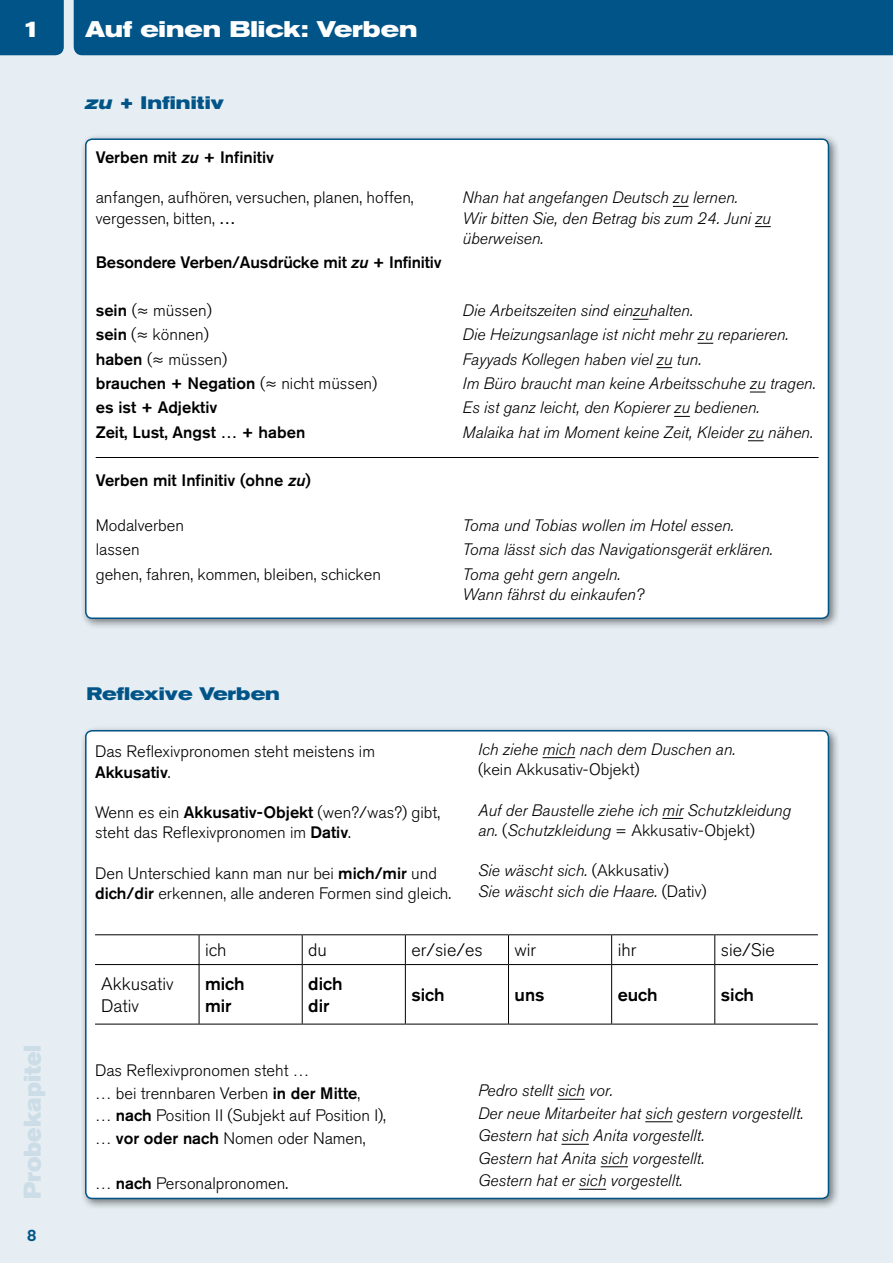
<style>
.page{position:relative;width:893px;height:1263px;background:#e6eef3}
.page>*{position:absolute;margin:0;border:0;box-sizing:border-box;transform-origin:0 0}
.t1{font:24px "Akzidenz Grotesk Pro Super";color:#ccdde7}
.t2{font:700 expanded 22.5px "Akzidenz Grotesk Pro";color:#fff}
.t3{font:300 18px/21.6px "Akzidenz Grotesk Pro";color:#000}
.t4{font:500 18px/21.6px "Akzidenz Grotesk Pro";color:#000}
.t5{font:700 expanded 18px "Akzidenz Grotesk Pro";color:#005487}
.t6{font:italic 300 16.5px/20.2px "Akzidenz Grotesk Pro";color:#000}
.t7{font:300 16.5px/20.2px "Akzidenz Grotesk Pro";color:#000}
.t8{font:500 16.5px "Akzidenz Grotesk Pro";color:#000}
.t9{font:500 16.5px "Akzidenz Grotesk Pro";color:#005487}
.s1{font-style:italic}
.s2{font-weight:500}
.s3{font-weight:300}
.s4{font-style:normal}
</style>
<div class="page">
<div style="left:80px;top:725px;width:760px;height:485px;background:#000;opacity:.5"></div>
<div style="left:86px;top:731px;width:742px;height:467px;background:#fff;border-radius:6px"></div>
<div style="left:85px;top:730px;width:744px;height:469px;border:2px solid #005487;border-radius:6px"></div>
<div style="left:0;top:0;width:64px;height:55px;background:#005487"></div>
<div style="left:80px;top:133px;width:760px;height:497px;background:#000;opacity:.5"></div>
<div style="left:86px;top:139px;width:742px;height:479px;background:#fff;border-radius:6px"></div>
<div style="left:85px;top:138px;width:744px;height:481px;border:2px solid #005487;border-radius:6px"></div>
<div style="left:74px;top:0;width:819px;height:55px;background:#005487"></div>
<svg style="left:673px;top:206px;width:16px;height:1px"></svg>
<svg style="left:755px;top:226px;width:16px;height:1px"></svg>
<svg style="left:633px;top:319px;width:15px;height:1px"></svg>
<svg style="left:698px;top:343px;width:15px;height:1px"></svg>
<svg style="left:657px;top:367px;width:15px;height:1px"></svg>
<svg style="left:750px;top:391px;width:15px;height:1px"></svg>
<svg style="left:674px;top:416px;width:16px;height:1px"></svg>
<svg style="left:748px;top:440px;width:16px;height:1px"></svg>
<hr style="left:542px;top:757px;width:33px;height:1px;background:#000">
<svg style="left:662px;top:818px;width:21px;height:1px"></svg>
<hr style="left:95px;top:934px;width:104px;height:1px;background:#000">
<hr style="left:199px;top:934px;width:103px;height:1px;background:#000">
<svg style="left:199px;top:935px;width:1px;height:29px"></svg>
<hr style="left:302px;top:934px;width:103px;height:1px;background:#000">
<svg style="left:302px;top:935px;width:1px;height:29px"></svg>
<hr style="left:405px;top:934px;width:103px;height:1px;background:#000">
<svg style="left:405px;top:935px;width:1px;height:29px"></svg>
<hr style="left:508px;top:934px;width:104px;height:1px;background:#000">
<svg style="left:508px;top:935px;width:1px;height:29px"></svg>
<hr style="left:612px;top:934px;width:103px;height:1px;background:#000">
<svg style="left:611px;top:935px;width:1px;height:29px"></svg>
<hr style="left:715px;top:934px;width:103px;height:1px;background:#000">
<svg style="left:714px;top:935px;width:1px;height:29px"></svg>
<hr style="left:95px;top:964px;width:104px;height:1px;background:#000">
<hr style="left:199px;top:964px;width:103px;height:1px;background:#000">
<hr style="left:199px;top:965px;width:1px;height:59px;background:#000">
<hr style="left:302px;top:964px;width:103px;height:1px;background:#000">
<hr style="left:302px;top:965px;width:1px;height:59px;background:#000">
<hr style="left:405px;top:964px;width:103px;height:1px;background:#000">
<hr style="left:405px;top:965px;width:1px;height:59px;background:#000">
<hr style="left:508px;top:964px;width:104px;height:1px;background:#000">
<hr style="left:508px;top:965px;width:1px;height:59px;background:#000">
<hr style="left:612px;top:964px;width:103px;height:1px;background:#000">
<hr style="left:611px;top:965px;width:1px;height:59px;background:#000">
<hr style="left:715px;top:964px;width:103px;height:1px;background:#000">
<hr style="left:714px;top:965px;width:1px;height:59px;background:#000">
<hr style="left:95px;top:1024px;width:104px;height:1px;background:#000">
<hr style="left:199px;top:1024px;width:103px;height:1px;background:#000">
<hr style="left:302px;top:1024px;width:103px;height:1px;background:#000">
<hr style="left:405px;top:1024px;width:103px;height:1px;background:#000">
<hr style="left:508px;top:1024px;width:104px;height:1px;background:#000">
<hr style="left:612px;top:1024px;width:103px;height:1px;background:#000">
<hr style="left:715px;top:1024px;width:103px;height:1px;background:#000">
<svg style="left:557px;top:1099px;width:28px;height:1px"></svg>
<svg style="left:645px;top:1121px;width:28px;height:1px"></svg>
<svg style="left:561px;top:1144px;width:28px;height:1px"></svg>
<svg style="left:601px;top:1166px;width:27px;height:1px"></svg>
<svg style="left:579px;top:1189px;width:27px;height:1px"></svg>
<hr style="left:96px;top:457px;width:723px;height:1px;background:#000">
<h2 class="t2" style="left:22px;top:14px;width:21px">1</h2>
<h2 class="t2" style="left:85px;top:14px;width:334px">Auf einen Blick: Verben</h2>
<p class="t5" style="left:85px;top:91px;width:140px"><span class="s1">zu</span> + Infinitiv</p>
<p class="t8" style="left:96px;top:146px;width:180px">Verben mit <span class="s1">zu</span> + Infinitiv</p>
<p class="t7" style="left:96px;top:188px;width:319px">anfangen, aufhören, versuchen, planen, hoffen, vergessen, bitten, <span class="s2">…</span></p>
<p class="t6" style="left:462px;top:188px;width:310px">Nhan hat angefangen Deutsch zu lernen.<br>Wir bitten Sie, den Betrag bis zum 24. Juni zu überweisen.</p>
<p class="t8" style="left:96px;top:252px;width:347px">Besondere Verben/Ausdrücke mit <span class="s1">zu</span> + Infinitiv</p>
<p class="t7" style="left:96px;top:299px;width:118px;line-height:24px"><span class="s2">sein</span> (≈ müssen) <span class="s2">sein</span> (≈ können)</p>
<p class="t6" style="left:462px;top:299px;width:328px;line-height:24px">Die Arbeitszeiten sind einzuhalten.<br>Die Heizungsanlage ist nicht mehr zu reparieren.</p>
<p class="t7" style="left:96px;top:349px;width:133px"><span class="s2">haben</span> (≈ müssen)</p>
<p class="t6" style="left:462px;top:349px;width:240px">Fayyads Kollegen haben viel zu tun.</p>
<p class="t8" style="left:96px;top:373px;width:283px">brauchen + Negation <span class="s3">(≈ nicht müssen)</span></p>
<p class="t6" style="left:462px;top:373px;width:355px">Im Büro braucht man keine Arbeitsschuhe zu tragen.</p>
<p class="t8" style="left:96px;top:397px;width:123px">es ist + Adjektiv</p>
<p class="t6" style="left:462px;top:398px;width:299px">Es ist ganz leicht, den Kopierer zu bedienen.</p>
<p class="t8" style="left:96px;top:421px;width:211px">Zeit, Lust, Angst … + haben</p>
<p class="t6" style="left:462px;top:422px;width:352px">Malaika hat im Moment keine Zeit, Kleider zu nähen.</p>
<p class="t8" style="left:96px;top:470px;width:217px">Verben mit Infinitiv (ohne <span class="s1">zu</span>)</p>
<p class="t7" style="left:96px;top:515px;width:90px">Modalverben</p>
<p class="t6" style="left:462px;top:515px;width:273px">Toma und Tobias wollen im Hotel essen.</p>
<p class="t7" style="left:96px;top:539px;width:45px">lassen</p>
<p class="t6" style="left:462px;top:539px;width:312px">Toma lässt sich das Navigationsgerät erklären.</p>
<p class="t7" style="left:96px;top:564px;width:287px">gehen, fahren, kommen, bleiben, schicken</p>
<p class="t6" style="left:462px;top:564px;width:183px">Toma geht gern angeln.<br>Wann fährst du einkaufen?</p>
<p class="t5" style="left:87px;top:682px;width:195px">Reflexive Verben</p>
<p class="t7" style="left:95px;top:741px;width:282px">Das Reflexivpronomen steht meistens im<br><span class="s2">Akkusativ</span>.</p>
<p class="t7" style="left:95px;top:802px;width:347px">Wenn es ein <span class="s2">Akkusativ-Objekt</span> (wen?/was?) gibt, steht das Reflexivpronomen im <span class="s2">Dativ</span>.</p>
<p class="t7" style="left:95px;top:863px;width:358px">Den Unterschied kann man nur bei <span class="s2">mich/mir</span> und <span class="s2">dich/dir</span> erkennen, alle anderen Formen sind gleich.</p>
<p class="t6" style="left:478px;top:739px;width:259px">Ich ziehe mich nach dem Duschen an.</p>
<p class="t7" style="left:478px;top:759px;width:163px">(kein Akkusativ-Objekt)</p>
<p class="t6" style="left:478px;top:800px;width:314px">Auf der Baustelle ziehe ich mir Schutzkleidung an. <span class="s4">(</span>Schutzkleidung <span class="s4">= Akkusativ-Objekt)</span></p>
<p class="t6" style="left:478px;top:860px;width:230px">Sie wäscht sich. <span class="s4">(Akkusativ)<br></span>Sie wäscht sich die Haare. <span class="s4">(Dativ)</span></p>
<p class="t3" style="left:205px;top:939px;width:23px">ich</p>
<p class="t3" style="left:308px;top:939px;width:20px">du</p>
<p class="t3" style="left:411px;top:939px;width:73px">er/sie/es</p>
<p class="t3" style="left:514px;top:939px;width:23px">wir</p>
<p class="t3" style="left:618px;top:939px;width:20px">ihr</p>
<p class="t3" style="left:721px;top:939px;width:55px">sie/Sie</p>
<h1 class="t1" style="left:17px;top:1199px;width:156px;rotate:-90deg">Probekapitel</h1>
<p class="t9" style="left:27px;top:1225px;width:11px">8</p>
<p class="t3" style="left:101px;top:973px;width:74px">Akkusativ<br>Dativ</p>
<p class="t4" style="left:205px;top:973px;width:41px">mich mir</p>
<p class="t4" style="left:308px;top:973px;width:36px">dich dir</p>
<p class="t4" style="left:411px;top:984px;width:35px">sich</p>
<p class="t4" style="left:514px;top:984px;width:31px">uns</p>
<p class="t4" style="left:618px;top:984px;width:42px">euch</p>
<p class="t4" style="left:721px;top:984px;width:35px">sich</p>
<p class="t7" style="left:95px;top:1059px;width:292px;line-height:22.5px">Das Reflexivpronomen steht …<br>… bei trennbaren Verben <span class="s2">in der Mitte</span>,<br>… <span class="s2">nach</span> Position II (Subjekt auf Position I), … <span class="s2">vor oder nach</span> Nomen oder Namen,</p>
<p class="t7" style="left:95px;top:1173px;width:195px">… <span class="s2">nach</span> Personalpronomen.</p>
<p class="t6" style="left:478px;top:1079px;width:327px;line-height:22.5px">Pedro stellt sich vor.<br>Der neue Mitarbeiter hat sich gestern vorgestellt.<br>Gestern hat sich Anita vorgestellt.<br>Gestern hat Anita sich vorgestellt.<br>Gestern hat er sich vorgestellt.</p>
</div>
